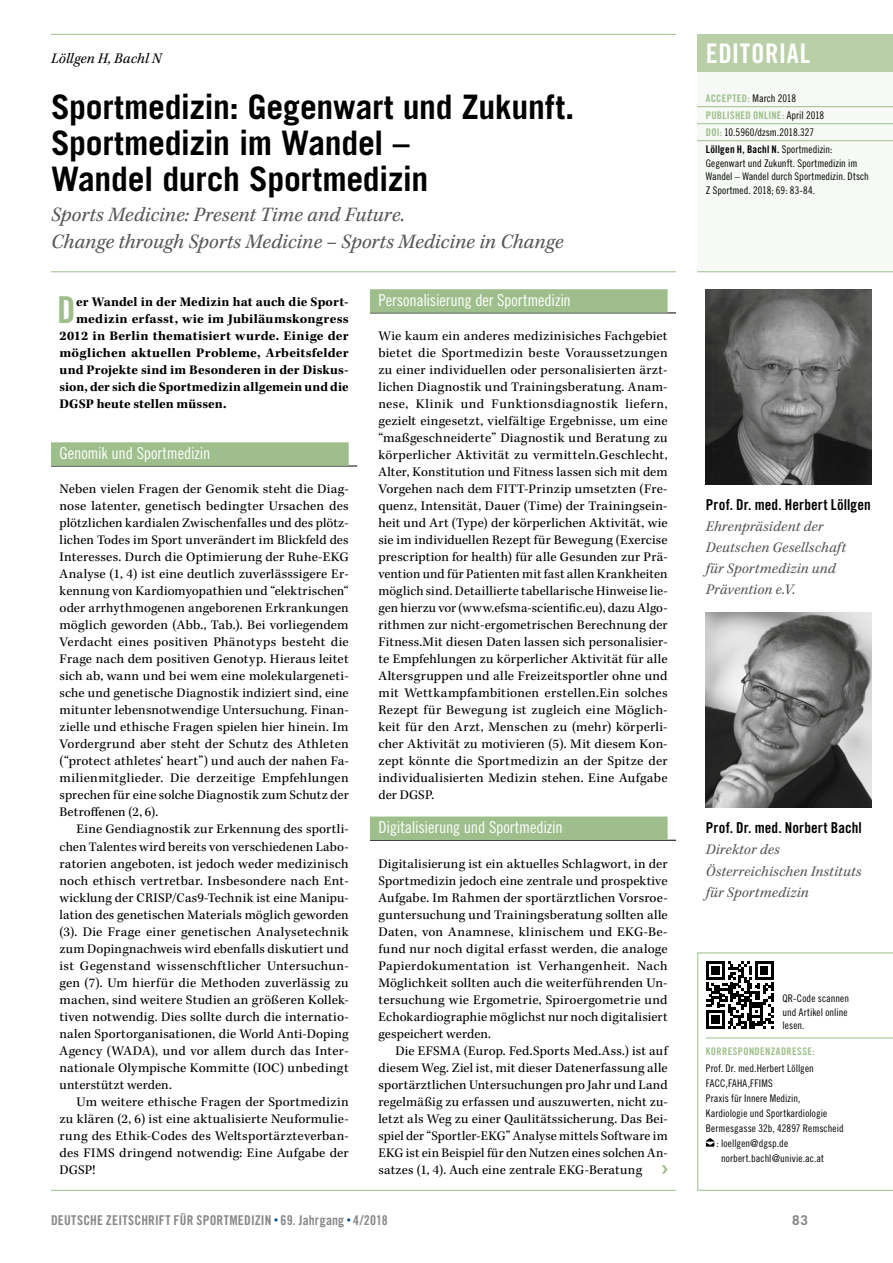
<style>
.page{position:relative;width:893px;height:1263px;background:#fff}
.page>*{position:absolute;margin:0;border:0;box-sizing:border-box;transform-origin:0 0}
.t1{font:37.05px "Trade Gothic LT Std Bd Cn 20";color:#9ebf8b}
.t2{font:700 33.75px/36px "Trade Gothic LT Std";letter-spacing:-.01em;color:#000}
.t3{font:27px "Trade Gothic LT Std Bd Cn 20";letter-spacing:.02em;color:#fff}
.t4{font:italic 21px/27px "Kepler Std";letter-spacing:.005em;color:#575756}
.t5{font:16.5px "Trade Gothic LT Std Cn 18";letter-spacing:-.01em;color:#fff}
.t6{font:italic 15px/21px "Kepler Std";letter-spacing:.01em;color:#575756}
.t7{font:15px "Trade Gothic LT Std Bd Cn 20";letter-spacing:.005em;color:#000}
.t8{font:italic 15px "Kepler Std";letter-spacing:.01em;color:#000}
.t9{font:13.5px/17px "Kepler Std";letter-spacing:.01em;color:#000;text-align:justify}
.t10{font:700 13.5px "Kepler Std";letter-spacing:.015em;color:#000}
.t11{font:13.5px "Trade Gothic LT Std Bd Cn 20";letter-spacing:.015em;color:#878787}
.t12{font:700 13.5px "Trade Gothic LT Std";color:#878787}
.t13{font:10.5px/13.5px "Trade Gothic LT Std Cn 18";letter-spacing:.01em;color:#000}
.t14{font:10.5px/17px "Trade Gothic LT Std Bd Cn 20";letter-spacing:.03em;color:#9ebf8b}
.t15{font:10.5px "Trade Gothic LT Std Bd Cn 20";letter-spacing:.02em;color:#000}
.s1{font-family:"Trade Gothic LT Std Cn 18";color:#000}
.s2{font-family:"Trade Gothic LT Std Bd Cn 20";color:#9ebf8b}
.s3{font-family:"Trade Gothic LT Std Cn 18"}
</style>
<div class="page">
<div style="left:697px;top:34px;width:196px;height:38px;background:#b9cfa8"></div>
<div style="left:697px;top:72px;width:196px;height:200px;background:#f6f9f5"></div>
<hr style="left:697px;top:271px;width:196px;height:1px;background:#9ebf8b">
<hr style="left:697px;top:106px;width:196px;height:1px;background:#9ebf8b">
<hr style="left:697px;top:123px;width:196px;height:1px;background:#9ebf8b">
<hr style="left:697px;top:140px;width:196px;height:1px;background:#9ebf8b">
<hr style="left:51px;top:271px;width:625px;height:1px;background:#9ebf8b">
<hr style="left:51px;top:34px;width:625px;height:1px;background:#9ebf8b">
<hr style="left:51px;top:1190px;width:625px;height:1px;background:#9ebf8b">
<svg style="left:697px;top:952px;width:196px;height:239px"></svg>
<svg style="left:662px;top:1165px;width:6px;height:9px"></svg>
<hr style="left:51px;top:466px;width:306px;height:1px;background:#000">
<div style="left:51px;top:442px;width:298px;height:24px;background:#9ebf8b"></div>
<hr style="left:370px;top:313px;width:306px;height:1px;background:#000">
<div style="left:370px;top:289px;width:298px;height:24px;background:#9ebf8b"></div>
<hr style="left:370px;top:840px;width:306px;height:1px;background:#000">
<div style="left:370px;top:816px;width:298px;height:24px;background:#9ebf8b"></div>
<svg style="left:706px;top:1138px;width:8px;height:8px"></svg>
<img style="left:706px;top:289px;width:166px;height:196px">
<img style="left:706px;top:612px;width:166px;height:196px">
<svg style="left:706px;top:961px;width:68px;height:68px"></svg>
<p class="t8" style="left:51px;top:50px;width:112px">Löllgen H, Bachl N</p>
<h2 class="t2" style="left:51px;top:89px;width:525px">Sportmedizin: Gegenwart und Zukunft.<br>Sportmedizin im Wandel –<br>Wandel durch Sportmedizin</h2>
<h3 class="t4" style="left:51px;top:202px;width:514px">Sports Medicine: Present Time and Future.<br>Change through Sports Medicine – Sports Medicine in Change</h3>
<h1 class="t1" style="left:57px;top:287px;width:20px">D</h1>
<p class="t10" style="left:76px;top:294px;width:274px">er Wandel in der Medizin hat auch die Sport-</p>
<p class="t10" style="left:76px;top:311px;width:274px">medizin erfasst, wie im Jubiläumskongress</p>
<p class="t10" style="left:60px;top:328px;width:291px">2012 in Berlin thematisiert wurde. Einige der</p>
<p class="t10" style="left:60px;top:345px;width:291px">möglichen aktuellen Probleme, Arbeitsfelder</p>
<p class="t10" style="left:60px;top:362px;width:291px">und Projekte sind im Besonderen in der Diskus-</p>
<p class="t10" style="left:60px;top:379px;width:291px">sion, der sich die Sportmedizin allgemein und die</p>
<p class="t10" style="left:60px;top:396px;width:168px">DGSP heute stellen müssen.</p>
<p class="t5" style="left:60px;top:444px;width:152px">Genomik und Sportmedizin</p>
<p class="t9" style="left:60px;top:481px;width:291px">Neben vielen Fragen der Genomik steht die Diag&shy;nose latenter, genetisch bedingter Ursachen des plötzlichen kardialen Zwischenfalles und des plötz&shy;lichen Todes im Sport unverändert im Blickfeld des Interesses. Durch die Optimierung der Ruhe-EKG Analyse (1, 4) ist eine deutlich zuverlässsigere Er&shy;kennung von Kardiomyopathien und “elektrischen“ oder arrhythmogenen angeborenen Erkrankungen möglich geworden (Abb., Tab.). Bei vorliegendem Verdacht eines positiven Phänotyps besteht die Frage nach dem positiven Genotyp. Hieraus leitet sich ab, wann und bei wem eine molekulargeneti&shy;sche und genetische Diagnostik indiziert sind, eine mitunter lebensnotwendige Untersuchung. Finan&shy;zielle und ethische Fragen spielen hier hinein. Im Vordergrund aber steht der Schutz des Athleten (“protect athletes‘ heart”) und auch der nahen Fa&shy;milienmitglieder. Die derzeitige Empfehlungen sprechen für eine solche Diagnostik zum Schutz der Betroffenen (2, 6).</p>
<p class="t9" style="left:60px;top:821px;width:291px;text-indent:17px">Eine Gendiagnostik zur Erkennung des sportli&shy;chen Talentes wird bereits von verschiedenen Labo&shy;ratorien angeboten, ist jedoch weder medizinisch noch ethisch vertretbar. Insbesondere nach Ent&shy;wicklung der CRISP/Cas9-Technik ist eine Manipu&shy;lation des genetischen Materials möglich geworden (3). Die Frage einer genetischen Analysetechnik zum Dopingnachweis wird ebenfalls diskutiert und ist Gegenstand wissenschftlicher Untersuchun&shy;gen (7). Um hierfür die Methoden zuverlässig zu machen, sind weitere Studien an größeren Kollek&shy;tiven notwendig. Dies sollte durch die internatio&shy;nalen Sportorganisationen, die World Anti-Doping Agency (WADA), und vor allem durch das Inter&shy;nationale Olympische Kommitte (IOC) unbedingt unterstützt werden.</p>
<p class="t9" style="left:60px;top:1093px;width:291px;text-indent:17px">Um weitere ethische Fragen der Sportmedizin zu klären (2, 6) ist eine aktualisierte Neuformulie&shy;rung des Ethik-Codes des Weltsportärzteverban&shy;des FIMS dringend notwendig: Eine Aufgabe der DGSP!</p>
<p class="t5" style="left:378px;top:290px;width:194px">Personalisierung der Sportmedizin</p>
<p class="t9" style="left:378px;top:328px;width:291px">Wie kaum ein anderes medizinisiches Fachgebiet bietet die Sportmedizin beste Voraussetzungen zu einer individuellen oder personalisierten ärzt&shy;lichen Diagnostik und Trainingsberatung. Anam&shy;nese, Klinik und Funktionsdiagnostik liefern, gezielt eingesetzt, vielfältige Ergebnisse, um eine “maßgeschneiderte” Diagnostik und Beratung zu körperlicher Aktivität zu vermitteln.Geschlecht, Alter, Konstitution und Fitness lassen sich mit dem Vorgehen nach dem FITT-Prinzip umsetzten (Fre&shy;quenz, Intensität, Dauer (Time) der Trainingsein&shy;heit und Art (Type) der körperlichen Aktivität, wie sie im individuellen Rezept für Bewegung (Exercise prescription for health) für alle Gesunden zur Prä&shy;vention und für Patienten mit fast allen Krankheiten möglich sind. Detaillierte tabellarische Hinweise lie&shy;gen hierzu vor (www.efsma-scientific.eu), dazu Algo&shy;rithmen zur nicht-ergometrischen Berechnung der Fitness.Mit diesen Daten lassen sich personalisier&shy;te Empfehlungen zu körperlicher Aktivität für alle Altersgruppen und alle Freizeitsportler ohne und mit Wettkampfambitionen erstellen.Ein solches Rezept für Bewegung ist zugleich eine Möglich&shy;keit für den Arzt, Menschen zu (mehr) körperli&shy;cher Aktivität zu motivieren (5). Mit diesem Kon&shy;zept könnte die Sportmedizin an der Spitze der individualisierten Medizin stehen. Eine Aufgabe der DGSP.</p>
<p class="t5" style="left:378px;top:818px;width:186px">Digitalisierung und Sportmedizin</p>
<p class="t9" style="left:378px;top:855px;width:291px">Digitalisierung ist ein aktuelles Schlagwort, in der Sportmedizin jedoch eine zentrale und prospektive Aufgabe. Im Rahmen der sportärztlichen Vorsroe&shy;guntersuchung und Trainingsberatung sollten alle Daten, von Anamnese, klinischem und EKG-Be&shy;fund nur noch digital erfasst werden, die analoge Papierdokumentation ist Verhangenheit. Nach Möglichkeit sollten auch die weiterführenden Un&shy;tersuchung wie Ergometrie, Spiroergometrie und Echokardiographie möglichst nur noch digitalisiert gespeichert werden.</p>
<p class="t9" style="left:378px;top:1042px;width:291px;text-indent:17px">Die EFSMA (Europ. Fed.Sports Med.Ass.) ist auf diesem Weg. Ziel ist, mit dieser Datenerfassung alle sportärztlichen Untersuchungen pro Jahr und Land regelmäßig zu erfassen und auszuwerten, nicht zu&shy;letzt als Weg zu einer Qaulitätssicherung. Das Bei&shy;spiel der “Sportler-EKG” Analyse mittels Software im EKG ist ein Beispiel für den Nutzen eines solchen An&shy;satzes (1, 4). Auch eine zentrale EKG-Beratung</p>
<h3 class="t3" style="left:706px;top:37px;width:106px">EDITORIAL</h3>
<p class="t14" style="left:706px;top:90px;width:120px">ACCEPTED: <span class="s1">March 2018<br></span>PUBLISHED ONLINE: <span class="s1">April 2018</span></p>
<p class="t13" style="left:706px;top:125px;width:110px"><span class="s2">DOI:</span> 10.5960/dzsm.2018.327</p>
<p class="t15" style="left:706px;top:143px;width:128px">Löllgen H, Bachl N. <span class="s3">Sportmedizin:</span></p>
<p class="t13" style="left:706px;top:156px;width:165px">Gegenwart und Zukunft. Sportmedizin im<br>Wandel – Wandel durch Sportmedizin. Dtsch<br>Z Sportmed. 2018; 69: 83-84.</p>
<p class="t7" style="left:706px;top:496px;width:166px">Prof. Dr. med. Herbert Löllgen</p>
<p class="t6" style="left:706px;top:517px;width:142px">Ehrenpräsident der<br>Deutschen Gesellschaft für Sportmedizin und<br>Prävention e.V.</p>
<p class="t7" style="left:706px;top:819px;width:158px">Prof. Dr. med. Norbert Bachl</p>
<p class="t6" style="left:706px;top:840px;width:157px">Direktor des<br>Österreichischen Instituts für Sportmedizin</p>
<p class="t13" style="left:782px;top:991px;width:68px">QR-Code scannen und Artikel online lesen.</p>
<p class="t14" style="left:706px;top:1042px;width:111px">KORRESPONDENZADRESSE:</p>
<p class="t13" style="left:706px;top:1061px;width:109px">Prof. Dr. med.Herbert Löllgen</p>
<p class="t13" style="left:706px;top:1076px;width:68px">FACC,FAHA,FFIMS</p>
<p class="t13" style="left:706px;top:1091px;width:96px">Praxis für Innere Medizin,</p>
<p class="t13" style="left:706px;top:1106px;width:123px">Kardiologie und Sportkardiologie</p>
<p class="t13" style="left:706px;top:1121px;width:139px">Bermesgasse 32b, 42897 Remscheid</p>
<p class="t13" style="left:716px;top:1136px;width:73px">: loellgen@dgsp.de</p>
<p class="t13" style="left:721px;top:1151px;width:104px">norbert.bachl@univie.ac.at</p>
<p class="t11" style="left:51px;top:1212px;width:338px">DEUTSCHE ZEITSCHRIFT FÜR SPORTMEDIZIN 69. Jahrgang 4/2018</p>
<p class="t12" style="left:792px;top:1211px;width:17px">83</p>
</div>
